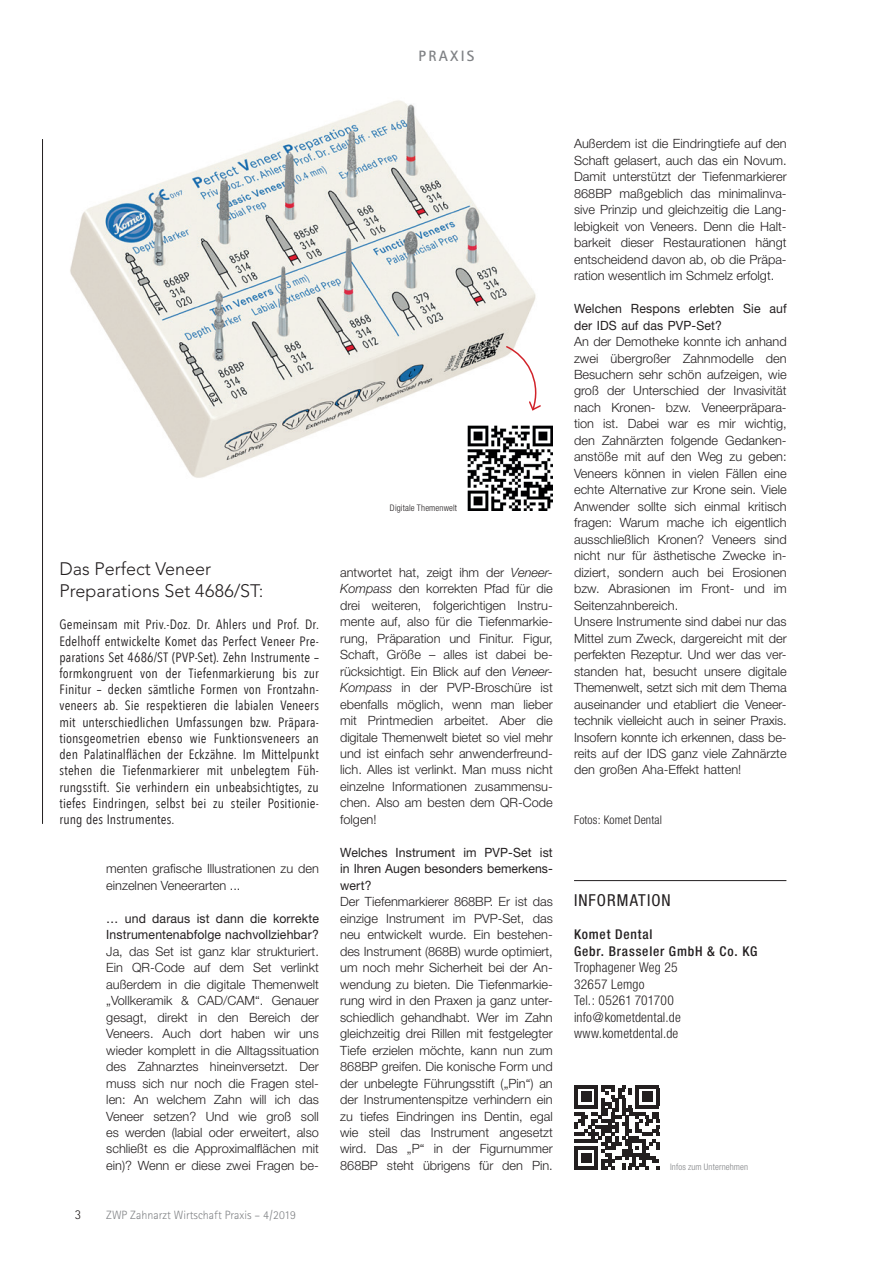
<style>
.page{position:relative;width:893px;height:1263px;background:#fff}
.page>*{position:absolute;margin:0;border:0;box-sizing:border-box;transform-origin:0 0}
.t1{font:300 18px/21.6px "Avenir";color:#231f20}
.ContactDetails_Headl{font:condensed 16.5px "Helvetica Neue";letter-spacing:.06em;color:#231f20}
.t2{font:700 15px "Rotis Sans Serif";letter-spacing:.15em;color:#808285}
.t3{font:13.5px/16.2px "Avenir Next Condensed";letter-spacing:.01em;color:#231f20;text-align:justify}
.ContactDetails{font:300 condensed 13.5px/16.5px "Helvetica Neue";letter-spacing:.015em;color:#231f20}
.ContactDetails_Name{font:500 condensed 13.5px "Helvetica Neue";letter-spacing:.06em;color:#231f20}
.t4{font:300 13.5px "Rotis Sans Serif";color:#231f20}
.Content{font:300 12.75px/16.5px "Helvetica Neue";color:#231f20;text-align:justify}
.Question{font:12.75px/16.5px "Helvetica Neue";letter-spacing:.01em;color:#231f20;scale:.96 1}
.t5{font:300 12px "Rotis Sans Serif";color:#808285}
.LiteratureSource{font:300 condensed 12px "Helvetica Neue";letter-spacing:.01em;color:#231f20}
.QR-Code{font:300 condensed 9px "Helvetica Neue";letter-spacing:.015em;color:#808285}
.QR-Code-2{font:300 condensed 9px "Helvetica Neue";letter-spacing:.015em;color:#231f20}
.s1{font-style:italic}
</style>
<div class="page">
<img style="left:70px;top:100px;width:483px;height:395px">
<hr style="left:574px;top:880px;width:212px;height:1px;background:#231f20">
<svg style="left:574px;top:1085px;width:85px;height:85px"></svg>
<hr style="left:42px;top:139px;width:1px;height:685px;background:#231f20">
<svg style="left:505px;top:345px;width:37px;height:67px"></svg>
<img style="left:468px;top:426px;width:85px;height:85px">
<p class="t2" style="left:419px;top:47px;width:57px">PRAXIS</p>
<p class="t1" style="left:60px;top:558px;width:205px">Das Perfect Veneer<br>Preparations Set 4686/ST:</p>
<p class="t3" style="left:60px;top:616px;width:261px">Gemeinsam mit Priv.-Doz. Dr. Ahlers und Prof. Dr.<br>Edelhoff entwickelte Komet das Perfect Veneer Pre&shy;parations Set 4686/ST (PVP-Set). Zehn Instrumente – formkongruent von der Tiefenmarkierung bis zur Finitur – decken sämtliche Formen von Frontzahn&shy;veneers ab. Sie respektieren die labialen Veneers mit unterschiedlichen Umfassungen bzw. Präpara&shy;tionsgeometrien ebenso wie Funktionsveneers an den Palatinalflächen der Eckzähne. Im Mittelpunkt stehen die Tiefenmarkierer mit unbelegtem Füh&shy;rungsstift. Sie verhindern ein unbeabsichtigtes, zu tiefes Eindringen, selbst bei zu steiler Positionie&shy;rung des Instrumentes.</p>
<p class="Content" style="left:106px;top:860px;width:214px">menten grafische Illustrationen zu den einzelnen Veneerarten ...</p>
<p class="Question" style="left:106px;top:910px;width:223px">… und daraus ist dann die korrekte<br>Instrumentenabfolge nachvollziehbar?</p>
<p class="Content" style="left:106px;top:943px;width:214px">Ja, das Set ist ganz klar strukturiert.<br>Ein QR-Code auf dem Set verlinkt außerdem in die digitale Themenwelt „Vollkeramik &amp; CAD/CAM“. Genauer gesagt, direkt in den Bereich der Veneers. Auch dort haben wir uns wieder komplett in die Alltagssituation des Zahnarztes hineinversetzt. Der muss sich nur noch die Fragen stel&shy;len: An welchem Zahn will ich das Veneer setzen? Und wie groß soll es werden (labial oder erweitert, also schließt es die Approximalflächen mit ein)? Wenn er diese zwei Fragen be-</p>
<p class="t4" style="left:75px;top:1207px;width:8px">3</p>
<p class="t5" style="left:106px;top:1208px;width:191px">ZWP Zahnarzt Wirtschaft Praxis – 4/2019</p>
<p class="QR-Code-2" style="left:390px;top:502px;width:69px">Digitale Themenwelt</p>
<p class="Content" style="left:340px;top:564px;width:214px">antwortet hat, zeigt ihm der <span class="s1">Veneer-Kompass</span> den korrekten Pfad für die drei weiteren, folgerichtigen Instru&shy;mente auf, also für die Tiefenmarkie&shy;rung, Präparation und Finitur. Figur, Schaft, Größe – alles ist dabei be&shy;rücksichtigt. Ein Blick auf den <span class="s1">Veneer-Kompass</span> in der PVP-Broschüre ist ebenfalls möglich, wenn man lieber mit Printmedien arbeitet. Aber die digitale Themenwelt bietet so viel mehr und ist einfach sehr anwenderfreund&shy;lich. Alles ist verlinkt. Man muss nicht einzelne Informationen zusammensu&shy;chen. Also am besten dem QR-Code folgen!</p>
<p class="Question" style="left:340px;top:844px;width:223px;text-align:justify">Welches Instrument im PVP-Set ist in Ihren Augen besonders bemerkens&shy;wert?</p>
<p class="Content" style="left:340px;top:893px;width:214px">Der Tiefenmarkierer 868BP. Er ist das einzige Instrument im PVP-Set, das neu entwickelt wurde. Ein bestehen&shy;des Instrument (868B) wurde optimiert, um noch mehr Sicherheit bei der An&shy;wendung zu bieten. Die Tiefenmarkie&shy;rung wird in den Praxen ja ganz unter&shy;schiedlich gehandhabt. Wer im Zahn gleichzeitig drei Rillen mit festgelegter Tiefe erzielen möchte, kann nun zum 868BP greifen. Die konische Form und der unbelegte Führungsstift („Pin“) an der Instrumentenspitze verhindern ein zu tiefes Eindringen ins Dentin, egal wie steil das Instrument angesetzt wird. Das „P“ in der Figurnummer 868BP steht übrigens für den Pin.</p>
<p class="Content" style="left:574px;top:135px;width:214px;text-align:left">Außerdem ist die Eindringtiefe auf den Schaft gelasert, auch das ein Novum.<br>Damit unterstützt der Tiefenmarkierer 868BP maßgeblich das minimalinva&shy;sive Prinzip und gleichzeitig die Lang&shy;lebigkeit von Veneers. Denn die Halt&shy;barkeit dieser Restaurationen hängt entscheidend davon ab, ob die Präpa&shy;ration wesentlich im Schmelz erfolgt.</p>
<p class="Question" style="left:574px;top:300px;width:223px">Welchen Respons erlebten Sie auf der IDS auf das PVP-Set?</p>
<p class="Content" style="left:574px;top:333px;width:214px;text-align:left">An der Demotheke konnte ich anhand zwei übergroßer Zahnmodelle den Besuchern sehr schön aufzeigen, wie groß der Unterschied der Invasivität nach Kronen- bzw. Veneerpräpara&shy;tion ist. Dabei war es mir wichtig, den Zahnärzten folgende Gedanken&shy;anstöße mit auf den Weg zu geben:<br>Veneers können in vielen Fällen eine echte Alternative zur Krone sein. Viele Anwender sollte sich einmal kritisch fragen: Warum mache ich eigentlich ausschließlich Kronen? Veneers sind nicht nur für ästhetische Zwecke in&shy;diziert, sondern auch bei Erosionen bzw. Abrasionen im Front- und im Seitenzahnbereich.</p>
<p class="Content" style="left:574px;top:613px;width:214px">Unsere Instrumente sind dabei nur das Mittel zum Zweck, dargereicht mit der perfekten Rezeptur. Und wer das ver&shy;standen hat, besucht unsere digitale Themenwelt, setzt sich mit dem Thema auseinander und etabliert die Veneer&shy;technik vielleicht auch in seiner Praxis.<br>Insofern konnte ich erkennen, dass be&shy;reits auf der IDS ganz viele Zahnärzte den großen Aha-Effekt hatten!</p>
<p class="LiteratureSource" style="left:574px;top:813px;width:89px">Fotos: Komet Dental</p>
<p class="ContactDetails_Headl" style="left:574px;top:891px;width:98px">INFORMATION</p>
<p class="ContactDetails_Name" style="left:574px;top:926px;width:80px">Komet Dental</p>
<p class="ContactDetails_Name" style="left:574px;top:943px;width:185px">Gebr. Brasseler GmbH &amp; Co. KG</p>
<p class="ContactDetails" style="left:574px;top:959px;width:105px">Trophagener Weg 25</p>
<p class="ContactDetails" style="left:574px;top:975px;width:72px">32657 Lemgo</p>
<p class="ContactDetails" style="left:574px;top:992px;width:101px">Tel.: 05261 701700</p>
<p class="ContactDetails" style="left:574px;top:1008px;width:108px">info@kometdental.de www.kometdental.de</p>
<p class="QR-Code" style="left:670px;top:1161px;width:80px">Infos zum Unternehmen</p>
</div>
